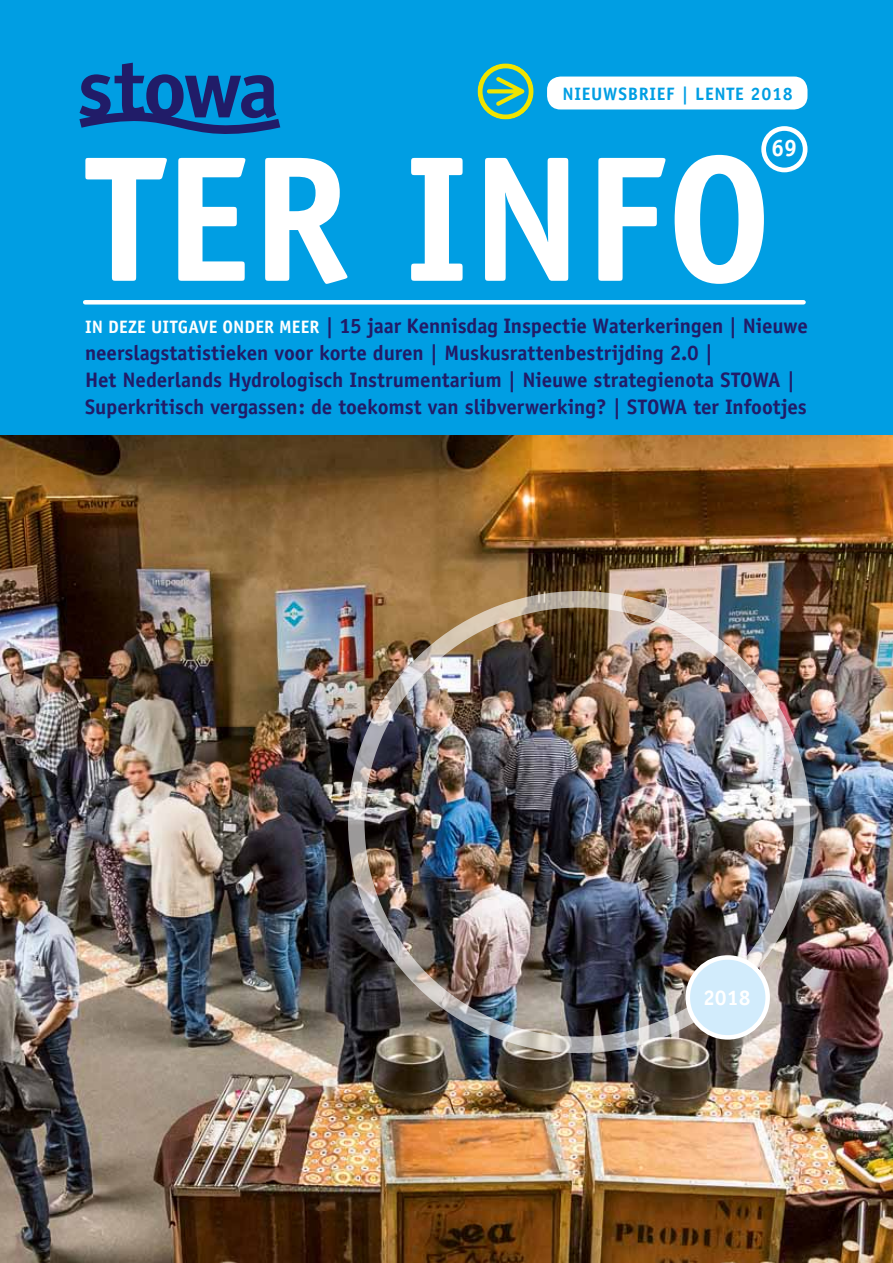
<style>
.page{position:relative;width:893px;height:1263px;background:#fff}
.page>*{position:absolute;margin:0;border:0;box-sizing:border-box;transform-origin:0 0}
.t1{font:700 179.4px "Officina Sans";color:#fff}
.t2{font:700 23.7px "Officina Sans";color:#fff}
.t3{font:700 21.3px "Officina Sans";color:#fff}
.t4{font:700 21px/27px "Officina Sans";letter-spacing:-.005em;color:#211c68}
.t5{font:700 18px "Officina Sans";letter-spacing:.04em;color:#009ee3}
.t6{font:700 18px "Officina Sans";color:#fff}
.s1{font-size:18px;color:#fff}
</style>
<div class="page">
<div style="left:0;top:0;width:893px;height:308px;background:#009ee3"></div>
<div style="left:0;top:304px;width:893px;height:131px;background:#009ee3"></div>
<img style="left:0;top:435px;width:893px;height:828px">
<div style="left:547px;top:77px;width:260px;height:32px;background:#fff;border-radius:14px"></div>
<div style="left:761px;top:126px;width:46px;height:46px;border:5px solid #fff;border-radius:50%"></div>
<svg style="left:79px;top:63px;width:201px;height:71px"></svg>
<div style="left:85px;top:300px;width:718px;height:5px;background:#fff"></div>
<svg style="left:477px;top:63px;width:57px;height:56px"></svg>
<div style="left:348px;top:591px;width:462px;height:462px;border:16px solid #fff;border-radius:50%"></div>
<div style="left:688px;top:957px;width:80px;height:80px;background:#d2ecfc;border-radius:50%"></div>
<div style="left:686px;top:955px;width:84px;height:85px;border:4px solid #fff;border-radius:50%"></div>
<p class="t5" style="left:562px;top:82px;width:153px">NIEUWSBRIEF | lente</p>
<p class="t5" style="left:751px;top:82px;width:44px">2018</p>
<p class="t2" style="left:771px;top:133px;width:28px">69</p>
<h1 class="t1" style="left:85px;top:108px;width:689px">TER INFO</h1>
<p class="t4" style="left:85px;top:312px;width:724px;text-indent:114px"><span class="s1">ve on der meer</span> | 15 jaar Kennisdag Inspectie Waterkeringen | Nieuwe neerslagstatistieken voor korte duren | Muskusrattenbestrijding 2.0 |<br>Het Nederlands Hydrologisch Instrumentarium | Nieuwe strategienota STOWA | Superkritisch vergassen: de toekomst van slibverwerking? | STOWA ter Infootjes</p>
<p class="t6" style="left:85px;top:315px;width:77px">In deze uitga</p>
<p class="t3" style="left:703px;top:984px;width:49px">2018</p>
</div>
